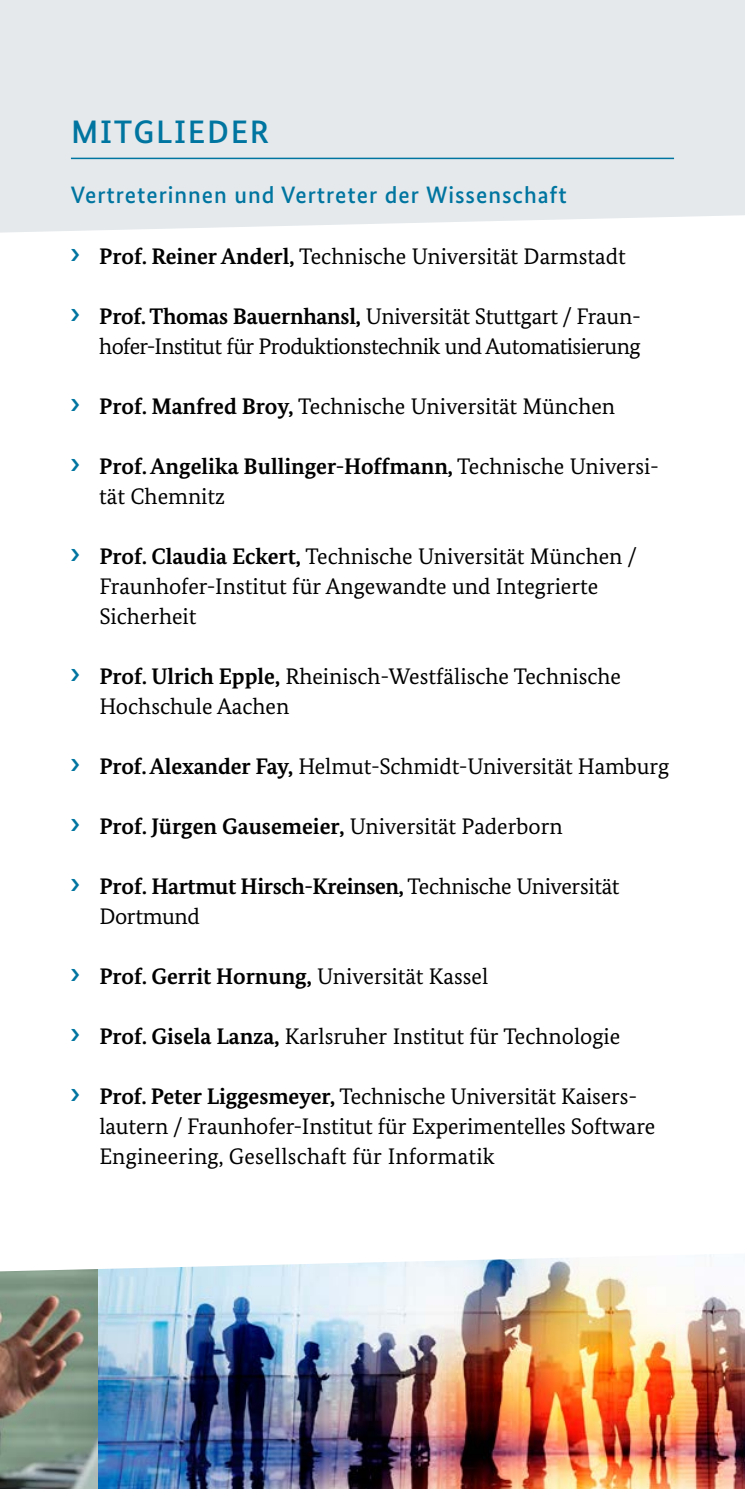
<style>
.page{position:relative;width:745px;height:1489px;background:#fff}
.page>*{position:absolute;margin:0;border:0;box-sizing:border-box;transform-origin:0 0}
.t1{font:500 32.5px "Bundes Sans";letter-spacing:.05em;color:#0075a0}
.t2{font:500 23.75px "Bundes Sans";letter-spacing:.04em;color:#0075a0}
.t3{font:22.5px/30px "Bundes Serif";letter-spacing:-.005em;color:#000}
.t4{font:700 22.5px/30px "Bundes Serif";color:#000}
.t5{font:22.5px/30px "Bundes Serif";letter-spacing:-.025em;color:#000}
.s1{font-weight:700}
.s2{font-weight:400}
</style>
<div class="page">
<img style="left:0;top:1271px;width:99px;height:217px">
<img style="left:99px;top:1271px;width:645px;height:217px">
<div style="left:0;top:0;width:744px;height:232px;background:#e5e9ec"></div>
<svg style="left:20px;top:1254px;width:694px;height:17px"></svg>
<hr style="left:71px;top:158px;width:602px;height:1px;background:#0075a0">
<h2 class="t1" style="left:71px;top:112px;width:199px">MITGLIEDER</h2>
<h3 class="t2" style="left:71px;top:181px;width:497px">Vertreterinnen und Vertreter der Wissenschaft</h3>
<p class="t3" style="left:99px;top:240px;width:527px"><span class="s1">Prof. Reiner Anderl,</span> Technische Universität Darmstadt</p>
<p class="t5" style="left:99px;top:300px;width:542px"><span class="s1">Prof. Thomas Bauernhansl,</span> Universität Stuttgart / Fraun&shy;hofer-Institut für Produktionstechnik und Automatisierung</p>
<p class="t3" style="left:99px;top:390px;width:517px"><span class="s1">Prof. Manfred Broy,</span> Technische Universität München</p>
<p class="t4" style="left:99px;top:450px;width:561px">Prof. Angelika Bullinger-Hoffmann, <span class="s2">Technische Universi&shy;tät Chemnitz</span></p>
<p class="t3" style="left:99px;top:540px;width:538px"><span class="s1">Prof. Claudia Eckert,</span> Technische Universität München /<br>Fraunhofer-Institut für Angewandte und Integrierte<br>Sicherheit</p>
<p class="t3" style="left:99px;top:660px;width:523px"><span class="s1">Prof. Ulrich Epple,</span> Rheinisch-Westfälische Technische<br>Hochschule Aachen</p>
<p class="t3" style="left:99px;top:750px;width:571px"><span class="s1">Prof. Alexander Fay,</span> Helmut-Schmidt-Universität Hamburg</p>
<p class="t4" style="left:99px;top:810px;width:464px">Prof. Jürgen Gausemeier, <span class="s2">Universität Paderborn</span></p>
<p class="t3" style="left:99px;top:870px;width:521px"><span class="s1">Prof. Hartmut Hirsch-Kreinsen,</span> Technische Universität<br>Dortmund</p>
<p class="t4" style="left:99px;top:960px;width:390px">Prof. Gerrit Hornung, <span class="s2">Universität Kassel</span></p>
<p class="t3" style="left:99px;top:1020px;width:522px"><span class="s1">Prof. Gisela Lanza,</span> Karlsruher Institut für Technologie</p>
<p class="t3" style="left:99px;top:1080px;width:557px"><span class="s1">Prof. Peter Liggesmeyer,</span> Technische Universität Kaisers&shy;lautern / Fraunhofer-Institut für Experimentelles Software<br>Engineering, Gesellschaft für Informatik</p>
</div>
